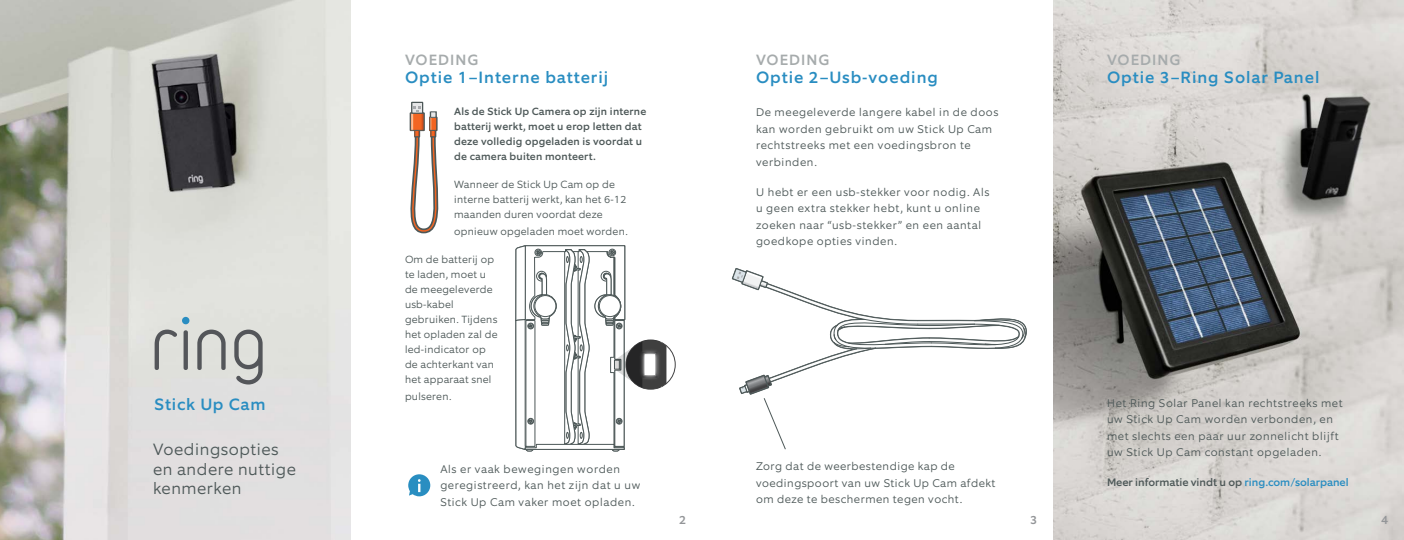
<style>
.page{position:relative;width:1404px;height:540px;background:#fff}
.page>*{position:absolute;margin:0;border:0;box-sizing:border-box;transform-origin:0 0}
.t1{font:500 16.5px "Equip";letter-spacing:.06em;color:#298dc1}
.t2{font:300 16.5px/19.8px "Equip";letter-spacing:.03em;color:#4d5858}
.t3{font:500 15px "Equip";letter-spacing:.07em;color:#a6abac}
.t4{font:500 12px "Equip";color:#939598}
.t5{font:300 11.25px/16.5px "Equip";letter-spacing:.05em;color:#4d5858}
.t6{font:500 10.95px "Equip";color:#4d5858}
.t7{font:300 10.5px/15px "Equip";letter-spacing:.02em;color:#4d5858}
.t8{font:500 10.5px/15px "Equip";letter-spacing:.02em;color:#4d5858}
.s1{color:#298dc1}
</style>
<div class="page">
<svg style="left:515px;top:245px;width:151px;height:207px"></svg>
<img style="left:626px;top:340px;width:49px;height:49px;border-radius:25px">
<div style="left:411px;top:102px;width:12px;height:12px;border:2px solid #4d5858"></div>
<div style="left:412px;top:103px;width:11px;height:10px;background:#e6e7e8"></div>
<div style="left:412px;top:102px;width:11px;height:11px;border:1px solid #4d5858"></div>
<svg style="left:409px;top:106px;width:30px;height:128px"></svg>
<img style="left:0;top:0;width:351px;height:540px">
<div style="left:182px;top:317px;width:7px;height:7px;background:#298dc1;border-radius:50%"></div>
<svg style="left:155px;top:330px;width:22px;height:40px"></svg>
<svg style="left:184px;top:330px;width:4px;height:40px"></svg>
<svg style="left:197px;top:330px;width:29px;height:40px"></svg>
<svg style="left:234px;top:330px;width:29px;height:55px;background:#abacab"></svg>
<img style="left:1053px;top:0;width:351px;height:540px">
<svg style="left:731px;top:268px;width:296px;height:182px"></svg>
<svg style="left:408px;top:474px;width:22px;height:22px"></svg>
<h1 class="t1" style="left:155px;top:394px;width:112px">Stick Up Cam</h1>
<h1 class="t2" style="left:153px;top:439px;width:144px">Voedingsopties en andere nuttige kenmerken</h1>
<h2 class="t3" style="left:405px;top:51px;width:75px">VOEDING</h2>
<h1 class="t1" style="left:405px;top:67px;width:205px">Optie 1–Interne batterij</h1>
<p class="t8" style="left:454px;top:104px;width:194px">Als de Stick Up Camera op zijn interne batterij werkt, moet u erop letten dat deze volledig opgeladen is voordat u de camera buiten monteert.</p>
<p class="t7" style="left:454px;top:177px;width:174px">Wanneer de Stick Up Cam op de interne batterij werkt, kan het 6-12 maanden duren voordat deze</p>
<p class="t7" style="left:454px;top:224px;width:175px">opnieuw opgeladen moet worden.</p>
<p class="t7" style="left:405px;top:252px;width:94px">Om de batterij op te laden, moet u de meegeleverde usb-kabel gebruiken. Tijdens het opladen zal de led-indicator op de achterkant van het apparaat snel</p>
<p class="t7" style="left:405px;top:389px;width:48px">pulseren.</p>
<p class="t5" style="left:440px;top:461px;width:202px">Als er vaak bewegingen worden geregistreerd, kan het zijn dat u uw<br>Stick Up Cam vaker moet opladen.</p>
<h2 class="t3" style="left:756px;top:51px;width:75px">VOEDING</h2>
<h1 class="t1" style="left:756px;top:67px;width:183px">Optie 2–Usb-voeding</h1>
<p class="t5" style="left:756px;top:104px;width:244px">De meegeleverde langere kabel in de doos kan worden gebruikt om uw Stick Up Cam rechtstreeks met een voedingsbron te verbinden.</p>
<p class="t5" style="left:756px;top:184px;width:235px">U hebt er een usb-stekker voor nodig. Als u geen extra stekker hebt, kunt u online zoeken naar “usb-stekker” en een aantal goedkope opties vinden.</p>
<p class="t5" style="left:756px;top:458px;width:241px">Zorg dat de weerbestendige kap de voedingspoort van uw Stick Up Cam afdekt om deze te beschermen tegen vocht.</p>
<h2 class="t3" style="left:1107px;top:51px;width:75px">VOEDING</h2>
<h1 class="t1" style="left:1107px;top:67px;width:214px">Optie 3–Ring Solar Panel</h1>
<p class="t5" style="left:1107px;top:394px;width:237px">Het Ring Solar Panel kan rechtstreeks met uw Stick Up Cam worden verbonden, en met slechts een paar uur zonnelicht blijft uw Stick Up Cam constant opgeladen.</p>
<p class="t6" style="left:1107px;top:475px;width:243px">Meer informatie vindt u op <span class="s1">ring.com/solarpanel</span></p>
<p class="t4" style="left:679px;top:512px;width:9px">2</p>
<p class="t4" style="left:1030px;top:512px;width:9px">3</p>
<p class="t4" style="left:1381px;top:512px;width:9px">4</p>
</div>
